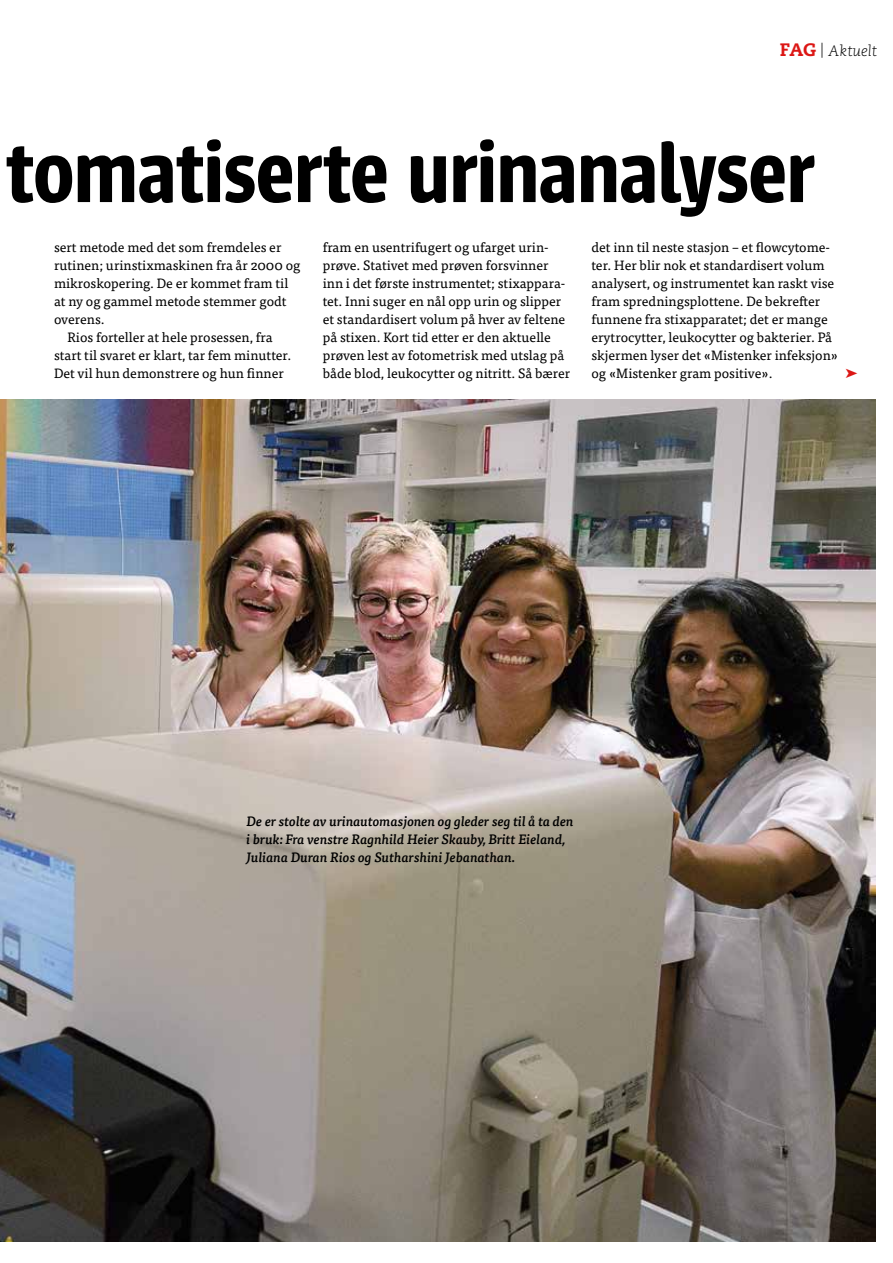
<style>
.page{position:relative;width:893px;height:1263px;background:#fff}
.page>*{position:absolute;margin:0;border:0;box-sizing:border-box;transform-origin:0 0}
.t1{font:600 90.75px "Urbana";letter-spacing:-.015em;color:#000}
.t2{font:italic 300 15px "Caecilia LT Std";color:#000}
.t3{font:13.5px/18px "Tisa Pro";color:#000}
.t4{font:italic 500 13.5px/18px "Tisa Pro";color:#000}
.s1{font-weight:800;font-style:normal;font-size:18px;color:#dc1715}
</style>
<div class="page">
<img style="left:0;top:400px;width:876px;height:842px">
<p class="t2" style="left:780px;top:43px;width:99px"><span class="s1">FAG</span> | Aktuelt</p>
<h1 class="t1" style="left:5px;top:123px;width:810px">tomatiserte urinanalyser</h1>
<p class="t3" style="left:54px;top:237px;width:229px">sert metode med det som fremdeles er</p>
<p class="t3" style="left:54px;top:255px;width:248px">rutinen; urinstixmaskinen fra år 2000 og</p>
<p class="t3" style="left:54px;top:273px;width:236px">mikroskopering. De er kommet fram til</p>
<p class="t3" style="left:54px;top:291px;width:234px">at ny og gammel metode stemmer godt</p>
<p class="t3" style="left:54px;top:309px;width:52px">overens.</p>
<p class="t3" style="left:68px;top:327px;width:207px">Rios forteller at hele prosessen, fra</p>
<p class="t3" style="left:54px;top:345px;width:239px">start til svaret er klart, tar fem minutter.</p>
<p class="t3" style="left:54px;top:363px;width:231px">Det vil hun demonstrere og hun finner</p>
<p class="t3" style="left:323px;top:237px;width:249px">fram en usentrifugert og ufarget urin&shy;prøve. Stativet med prøven forsvinner inn i det første instrumentet; stixappara&shy;tet. Inni suger en nål opp urin og slipper et standardisert volum på hver av feltene på stixen. Kort tid etter er den aktuelle prøven lest av fotometrisk med utslag på både blod, leukocytter og nitritt. Så bærer</p>
<p class="t3" style="left:591px;top:237px;width:248px">det inn til neste stasjon – et flowcytome&shy;ter. Her blir nok et standardisert volum analysert, og instrumentet kan raskt vise fram spredningsplottene. De bekrefter funnene fra stixapparatet; det er mange erytrocytter, leukocytter og bakterier. På skjermen lyser det «Mistenker infeksjon» og «Mistenker gram positive».</p>
<p class="t4" style="left:247px;top:812px;width:329px">De er stolte av urinautomasjonen og gleder seg til å ta den i bruk: Fra venstre Ragnhild Heier Skauby, Britt Eieland,<br>Juliana Duran Rios og Sutharshini Jebanathan.</p>
</div>
